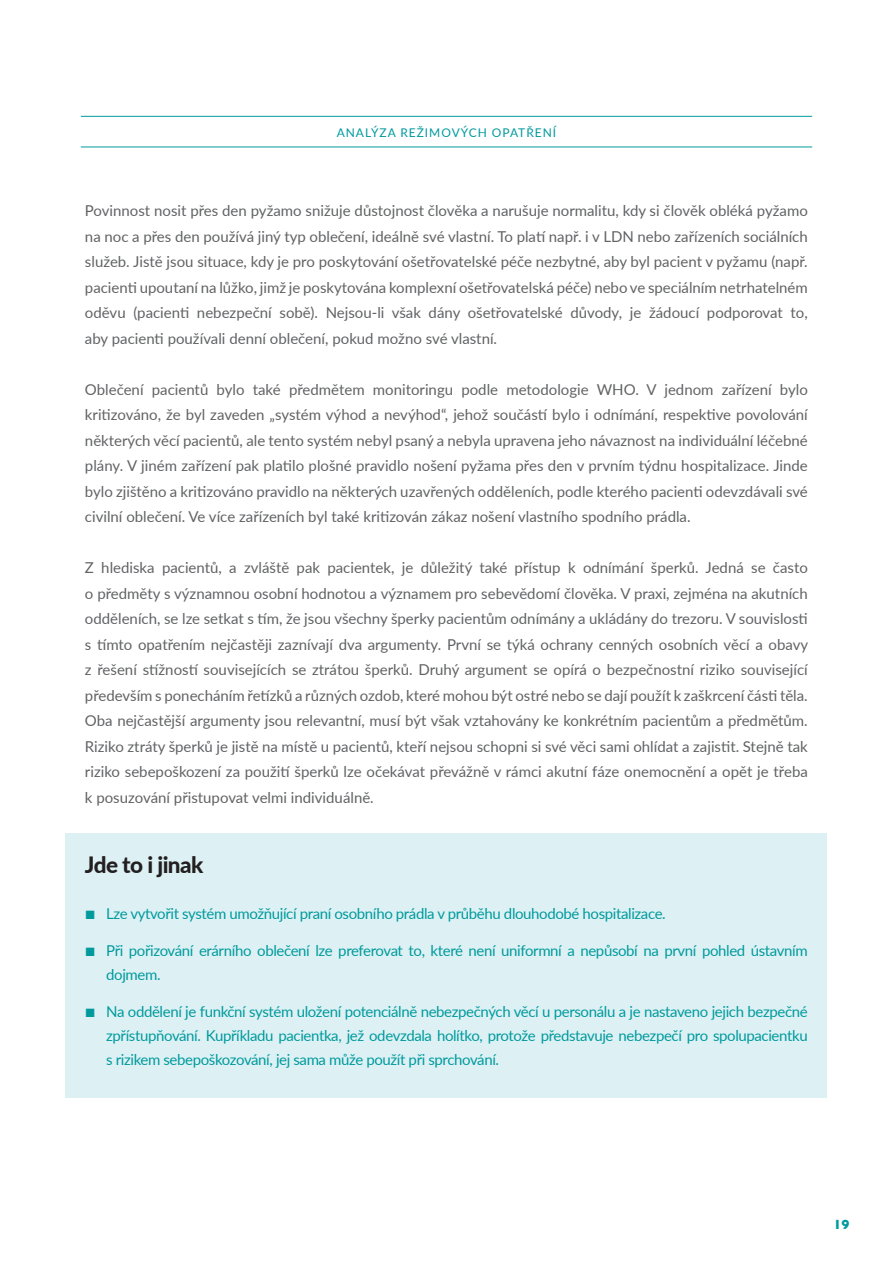
<style>
.page{position:relative;width:893px;height:1263px;background:#fff}
.page>*{position:absolute;margin:0;border:0;box-sizing:border-box;transform-origin:0 0}
.t1{font:800 22.5px "Lato";letter-spacing:-.025em;color:#231f20}
.t2{font:15px/25.5px "Lato";color:#616264;text-align:justify}
.t3{font:15px/24px "Lato";letter-spacing:-.025em;color:#009a9d}
.t4{font:800 13.5px "Gill Sans";color:#009a9d}
.t5{font:12px "Lato";letter-spacing:.08em;color:#009a9d}
.s1{font-family:"Arial";font-size:18px}
</style>
<div class="page">
<hr style="left:81px;top:116px;width:731px;height:1px;background:#009a9d">
<hr style="left:81px;top:147px;width:731px;height:1px;background:#009a9d">
<div style="left:66px;top:833px;width:761px;height:264px;background:#ddf1f4"></div>
<p class="t5" style="left:337px;top:124px;width:221px">Analýza režimových opatření</p>
<p class="t2" style="left:85px;top:197px;width:724px">Povinnost nosit přes den pyžamo snižuje důstojnost člověka a narušuje normalitu, kdy si člověk obléká pyžamo na noc a přes den používá jiný typ oblečení, ideálně své vlastní. To platí např. i v LDN nebo zařízeních sociálních služeb. Jistě jsou situace, kdy je pro poskytování ošetřovatelské péče nezbytné, aby byl pacient v pyžamu (např. pacienti upoutaní na lůžko, jimž je poskytována komplexní ošetřovatelská péče) nebo ve speciálním netrhatelném oděvu (pacienti nebezpeční sobě). Nejsou-li však dány ošetřovatelské důvody, je žádoucí podporovat to, aby pacienti používali denní oblečení, pokud možno své vlastní.</p>
<p class="t2" style="left:85px;top:376px;width:724px">Oblečení pacientů bylo také předmětem monitoringu podle metodologie WHO. V jednom zařízení bylo kritizováno, že byl zaveden „systém výhod a nevýhod“, jehož součástí bylo i odnímání, respektive povolování některých věcí pacientů, ale tento systém nebyl psaný a nebyla upravena jeho návaznost na individuální léčebné plány. V jiném zařízení pak platilo plošné pravidlo nošení pyžama přes den v prvním týdnu hospitalizace. Jinde bylo zjištěno a kritizováno pravidlo na některých uzavřených odděleních, podle kterého pacienti odevzdávali své civilní oblečení. Ve více zařízeních byl také kritizován zákaz nošení vlastního spodního prádla.</p>
<p class="t2" style="left:85px;top:554px;width:725px">Z hlediska pacientů, a zvláště pak pacientek, je důležitý také přístup k odnímání šperků. Jedná se často o předměty s významnou osobní hodnotou a významem pro sebevědomí člověka. V praxi, zejména na akutních odděleních, se lze setkat s tím, že jsou všechny šperky pacientům odnímány a ukládány do trezoru. V souvislosti s tímto opatřením nejčastěji zaznívají dva argumenty. První se týká ochrany cenných osobních věcí a obavy z řešení stížností souvisejících se ztrátou šperků. Druhý argument se opírá o bezpečnostní riziko související především s ponecháním řetízků a různých ozdob, které mohou být ostré nebo se dají použít k zaškrcení části těla.<br>Oba nejčastější argumenty jsou relevantní, musí být však vztahovány ke konkrétním pacientům a předmětům.<br>Riziko ztráty šperků je jistě na místě u pacientů, kteří nejsou schopni si své věci sami ohlídat a zajistit. Stejně tak riziko sebepoškození za použití šperků lze očekávat převážně v rámci akutní fáze onemocnění a opět je třeba k posuzování přistupovat velmi individuálně.</p>
<h1 class="t1" style="left:85px;top:848px;width:120px">Jde to i jinak</h1>
<p class="t3" style="left:85px;top:901px;width:582px"><span class="s1">■</span> Lze vytvořit systém umožňující praní osobního prádla v průběhu dlouhodobé hospitalizace.</p>
<p class="t3" style="left:106px;top:938px;width:703px;text-indent:-21px"><span class="s1">■</span> Při pořizování erárního oblečení lze preferovat to, které není uniformní a nepůsobí na první pohled ústavním dojmem.</p>
<p class="t3" style="left:106px;top:998px;width:703px;text-align:justify;text-indent:-21px"><span class="s1">■</span> Na oddělení je funkční systém uložení potenciálně nebezpečných věcí u personálu a je nastaveno jejich bezpečné zpřístupňování. Kupříkladu pacientka, jež odevzdala holítko, protože představuje nebezpečí pro spolupacientku s rizikem sebepoškozování, jej sama může použít při sprchování.</p>
<p class="t4" style="left:833px;top:1217px;width:18px">19</p>
</div>
